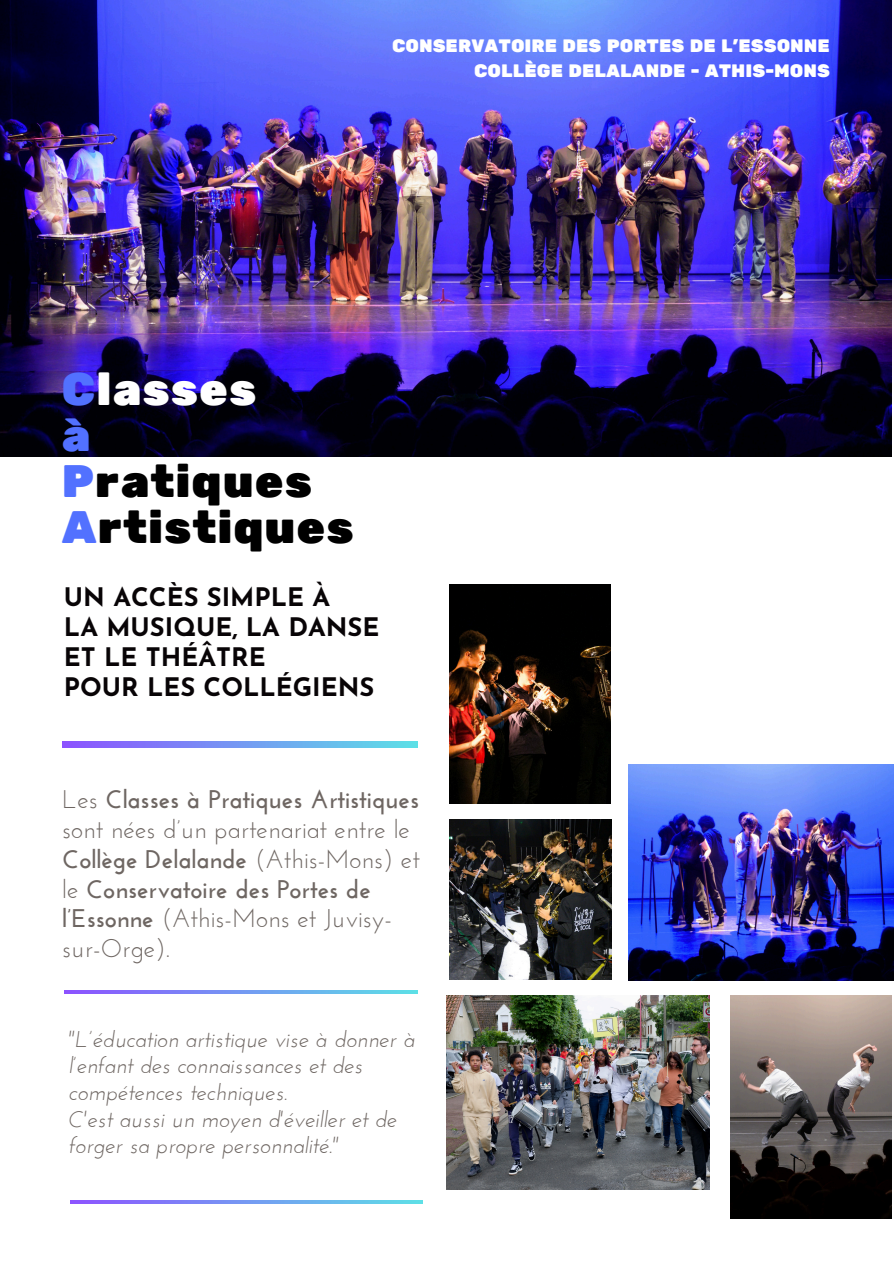
<style>
.page{position:relative;width:894px;height:1264px;background:#fff}
.page>*{position:absolute;margin:0;border:0;box-sizing:border-box;transform-origin:0 0}
.t1{font:45.3px/46.2px "Rubik One";letter-spacing:.02em;color:#000}
.t2{font:25.5px/29.7px "Josefin Sans";color:#6e6662}
.t3{font:700 25.5px/30.2px "Josefin Sans";color:#080406}
.t4{font:italic 22.65px/26.5px "Josefin Sans";letter-spacing:-.005em;color:#6e6662}
.t5{font:17.85px "Rubik One";color:#fff}
.s1{color:#5271ff}
.s2{color:#fff}
.s3{font-weight:700}
</style>
<div class="page">
<svg style="left:62px;top:741px;width:355px;height:6px;background:#7498f2"></svg>
<img style="left:449px;top:584px;width:161px;height:219px">
<img style="left:730px;top:995px;width:160px;height:223px">
<img style="left:0;top:0;width:891px;height:456px">
<img style="left:628px;top:764px;width:265px;height:216px">
<img style="left:449px;top:819px;width:162px;height:160px">
<img style="left:446px;top:995px;width:263px;height:194px">
<p class="t5" style="left:392px;top:35px;width:439px">CONSERVATOIRE DES PORTES DE L'ESSONNE</p>
<h1 class="t5" style="left:474px;top:60px;width:357px">COLLÈGE DELALANDE - ATHIS-MONS</h1>
<h3 class="t1" style="left:61px;top:367px;width:294px"><span class="s1">C</span><span class="s2">lasses<br></span><span class="s1">à<br>P</span>ratiques<br><span class="s1">A</span>rtistiques</h3>
<p class="t3" style="left:64px;top:584px;width:317px">UN ACCÈS SIMPLE À<br>LA MUSIQUE, LA DANSE<br>ET LE THÉÂTRE<br>POUR LES COLLÉGIENS</p>
<p class="t2" style="left:62px;top:787px;width:359px">Les <span class="s3">Classes à Pratiques Artistiques </span>sont nées d’un partenariat entre le<br><span class="s3">Collège Delalande</span> (Athis-Mons) et le <span class="s3">Conservatoire des Portes de l’Essonne</span> (Athis-Mons et Juvisy&shy;sur-Orge).</p>
<h2 class="t4" style="left:69px;top:1027px;width:348px">"L’éducation artistique vise à donner à l’enfant des connaissances et des compétences techniques.<br>C'est aussi un moyen d'éveiller et de forger sa propre personnalité."</h2>
</div>
